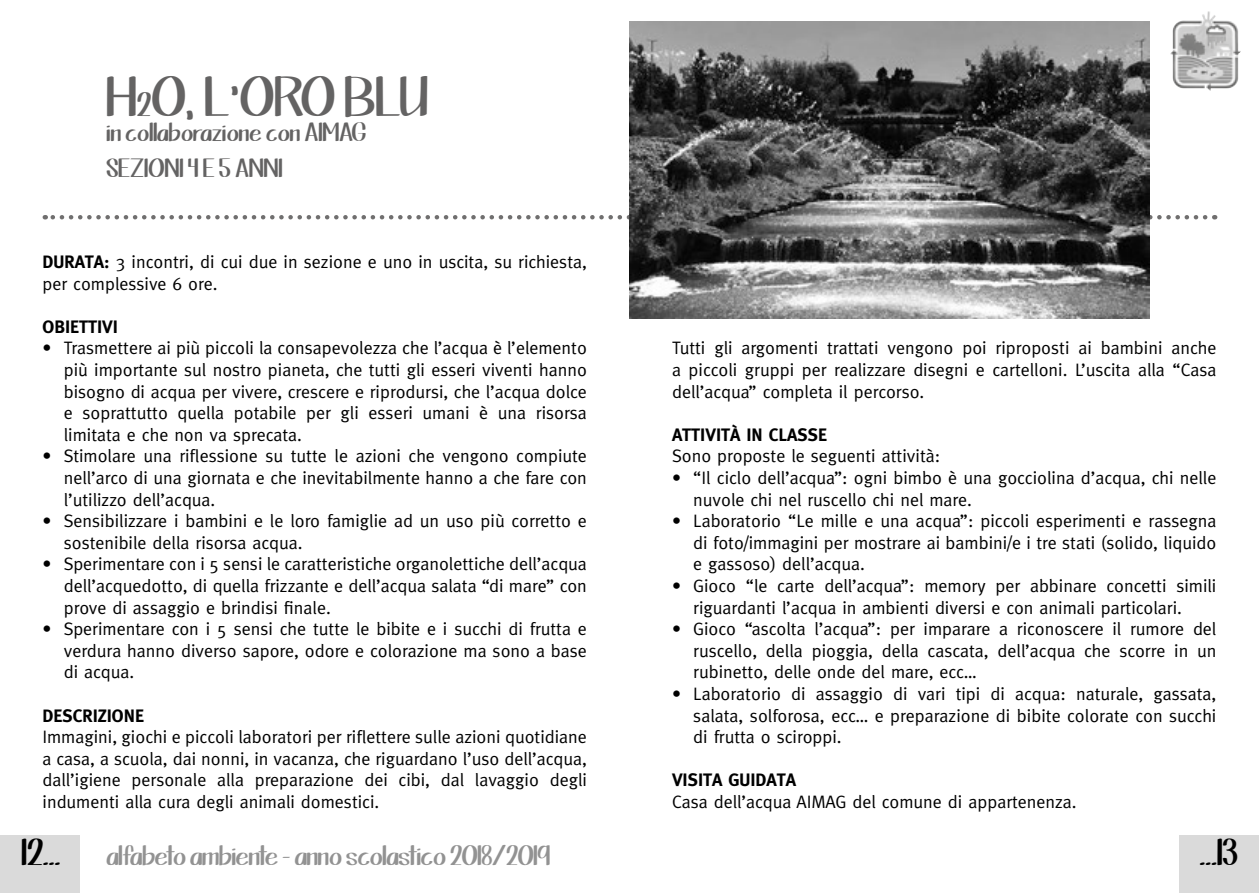
<style>
.page{position:relative;width:1259px;height:893px;background:#fff}
.page>*{position:absolute;margin:0;border:0;box-sizing:border-box;transform-origin:0 0}
.t1{font:45px "KG This Is Not Goodbye";letter-spacing:.005em;color:#646363}
.t2{font:30px "KG This Is Not Goodbye";color:#000}
.t3{font:22.5px "KG This Is Not Goodbye";letter-spacing:-.005em;color:#929292}
.t4{font:21px/36px "KG This Is Not Goodbye";letter-spacing:.01em;color:#646363}
.t5{font:18px/21.6px "Meta";color:#000;text-align:justify}
.t6{font:700 18px "Meta";color:#000}
.s1{font-size:27px}
.s2{font-weight:700}
</style>
<div class="page">
<div style="left:1179px;top:836px;width:80px;height:57px;background:#dadada"></div>
<div style="left:0;top:836px;width:80px;height:57px;background:#dadada"></div>
<img style="left:1170px;top:11px;width:70px;height:80px">
<svg style="left:45px;top:215px;width:1160px;height:4px"></svg>
<img style="left:629px;top:21px;width:520px;height:298px">
<h1 class="t1" style="left:106px;top:64px;width:323px">H<span class="s1">2</span>O, L’ORO BLU</h1>
<p class="t4" style="left:106px;top:115px;width:261px">in collaborazione con AIMAG<br>SEZIONI 4 E 5 ANNI</p>
<p class="t5" style="left:43px;top:251px;width:546px"><span class="s2">DURATA:</span> 3 incontri, di cui due in sezione e uno in uscita, su richiesta, per complessive 6 ore.</p>
<p class="t6" style="left:43px;top:316px;width:77px">OBIETTIVI</p>
<p class="t5" style="left:64px;top:337px;width:524px;text-indent:-21px">• Trasmettere ai più piccoli la consapevolezza che l’acqua è l’elemento più importante sul nostro pianeta, che tutti gli esseri viventi hanno bisogno di acqua per vivere, crescere e riprodursi, che l’acqua dolce e soprattutto quella potabile per gli esseri umani è una risorsa limitata e che non va sprecata.</p>
<p class="t5" style="left:64px;top:445px;width:524px;text-indent:-21px">• Stimolare una riflessione su tutte le azioni che vengono compiute nell’arco di una giornata e che inevitabilmente hanno a che fare con l’utilizzo dell’acqua.</p>
<p class="t5" style="left:64px;top:510px;width:524px;text-indent:-21px">• Sensibilizzare i bambini e le loro famiglie ad un uso più corretto e sostenibile della risorsa acqua.</p>
<p class="t5" style="left:64px;top:553px;width:524px;text-indent:-21px">• Sperimentare con i 5 sensi le caratteristiche organolettiche dell’acqua dell’acquedotto, di quella frizzante e dell’acqua salata “di mare” con prove di assaggio e brindisi finale.</p>
<p class="t5" style="left:64px;top:618px;width:524px;text-indent:-21px">• Sperimentare con i 5 sensi che tutte le bibite e i succhi di frutta e verdura hanno diverso sapore, odore e colorazione ma sono a base di acqua.</p>
<p class="t6" style="left:43px;top:705px;width:103px">DESCRIZIONE</p>
<p class="t5" style="left:43px;top:726px;width:546px">Immagini, giochi e piccoli laboratori per riflettere sulle azioni quotidiane a casa, a scuola, dai nonni, in vacanza, che riguardano l’uso dell’acqua, dall’igiene personale alla preparazione dei cibi, dal lavaggio degli indumenti alla cura degli animali domestici.</p>
<p class="t5" style="left:672px;top:337px;width:546px">Tutti gli argomenti trattati vengono poi riproposti ai bambini anche a piccoli gruppi per realizzare disegni e cartelloni. L’uscita alla “Casa dell’acqua” completa il percorso.</p>
<p class="t6" style="left:672px;top:424px;width:156px">ATTIVITÀ IN CLASSE</p>
<p class="t5" style="left:672px;top:445px;width:270px">Sono proposte le seguenti attività:</p>
<p class="t5" style="left:693px;top:467px;width:524px;text-indent:-21px">• “Il ciclo dell’acqua”: ogni bimbo è una gocciolina d’acqua, chi nelle nuvole chi nel ruscello chi nel mare.</p>
<p class="t5" style="left:693px;top:510px;width:524px;text-indent:-21px">• Laboratorio “Le mille e una acqua”: piccoli esperimenti e rassegna di foto/immagini per mostrare ai bambini/e i tre stati (solido, liquido e gassoso) dell’acqua.</p>
<p class="t5" style="left:693px;top:575px;width:524px;text-indent:-21px">• Gioco “le carte dell’acqua”: memory per abbinare concetti simili riguardanti l’acqua in ambienti diversi e con animali particolari.</p>
<p class="t5" style="left:693px;top:618px;width:524px;text-indent:-21px">• Gioco “ascolta l’acqua”: per imparare a riconoscere il rumore del ruscello, della pioggia, della cascata, dell’acqua che scorre in un rubinetto, delle onde del mare, ecc…</p>
<p class="t5" style="left:693px;top:683px;width:524px;text-indent:-21px">• Laboratorio di assaggio di vari tipi di acqua: naturale, gassata, salata, solforosa, ecc… e preparazione di bibite colorate con succhi di frutta o sciroppi.</p>
<p class="t6" style="left:672px;top:770px;width:125px">VISITA GUIDATA</p>
<p class="t5" style="left:672px;top:791px;width:406px">Casa dell’acqua AIMAG del comune di appartenenza.</p>
<h2 class="t2" style="left:21px;top:830px;width:41px">12…</h2>
<p class="t3" style="left:106px;top:838px;width:445px">alfabeto ambiente - anno scolastico 2018/2019</p>
<h2 class="t2" style="left:1199px;top:830px;width:40px">…13</h2>
</div>
